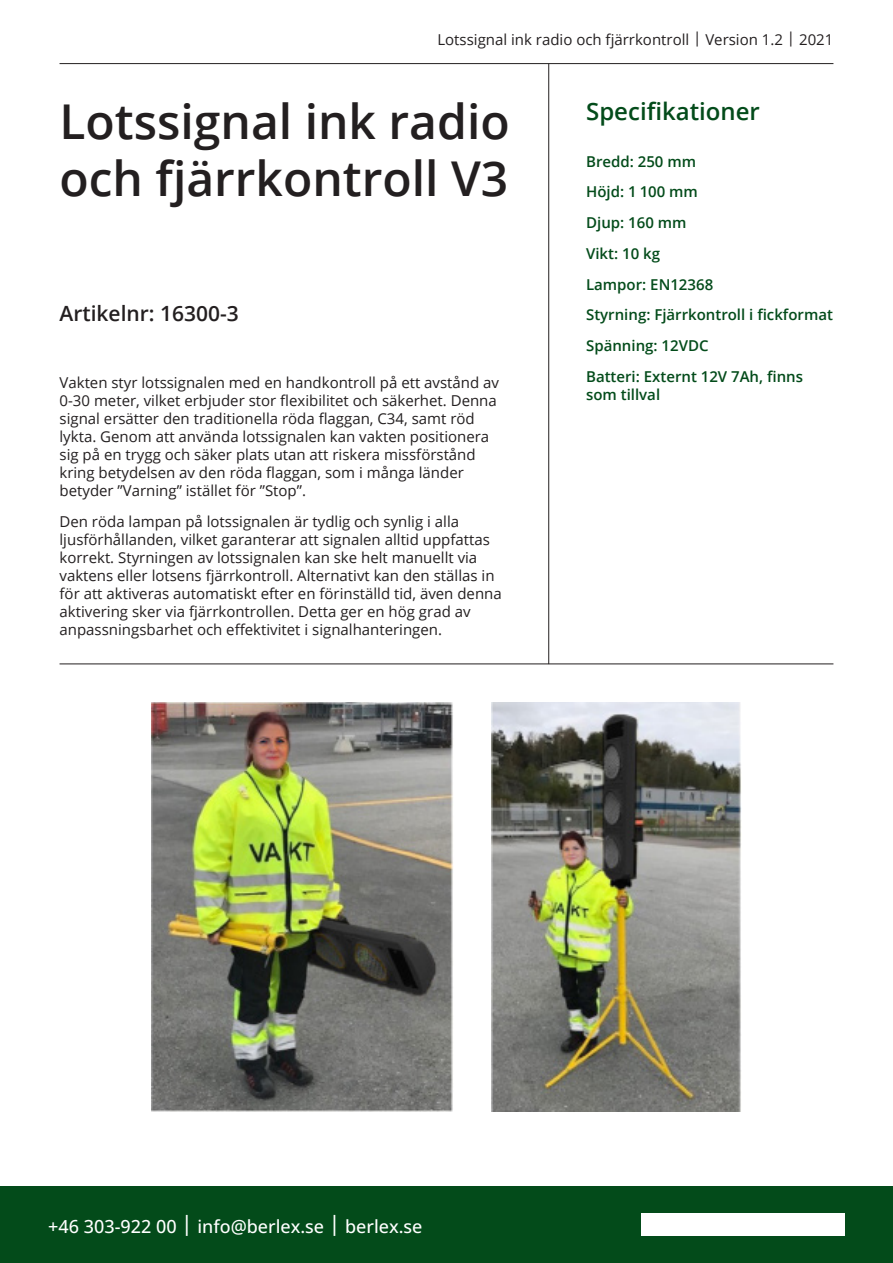
<style>
.page{position:relative;width:893px;height:1263px;background:#fff}
.page>*{position:absolute;margin:0;border:0;box-sizing:border-box;transform-origin:0 0}
.t1{font:600 48px/57.6px "Open Sans";color:#231f20}
.t2{font:600 24px "Open Sans";color:#034b1a}
.t3{font:600 21px "Open Sans";color:#231f20}
.t4{font:500 18px "Open Sans";color:#fff}
.Bröd{font:15px/18px "Open Sans";color:#231f20}
.Bröd-2{font:600 15px/18px "Open Sans";color:#034b1a}
.s1{font-size:21px}
</style>
<div class="page">
<div style="left:0;top:1186px;width:893px;height:77px;background:#034b1a"></div>
<div style="left:642px;top:1213px;width:203px;height:23px;background:#fff"></div>
<hr style="left:60px;top:63px;width:773px;height:1px;background:#231f20">
<hr style="left:60px;top:664px;width:773px;height:1px;background:#231f20">
<hr style="left:548px;top:64px;width:1px;height:600px;background:#231f20">
<img style="left:151px;top:702px;width:302px;height:409px">
<img style="left:491px;top:702px;width:251px;height:409px">
<p class="Bröd" style="left:437px;top:30px;width:398px">Lotssignal ink radio och fjärrkontroll | Version 1.2 | 2021</p>
<p class="t1" style="left:60px;top:92px;width:452px">Lotssignal ink radio och fjärrkontroll V3</p>
<p class="t3" style="left:60px;top:299px;width:181px">Artikelnr: 16300-3</p>
<p class="Bröd" style="left:60px;top:373px;width:441px">Vakten styr lotssignalen med en handkontroll på ett avstånd av 0-30 meter, vilket erbjuder stor flexibilitet och säkerhet. Denna signal ersätter den traditionella röda flaggan, C34, samt röd lykta. Genom att använda lotssignalen kan vakten positionera sig på en trygg och säker plats utan att riskera missförstånd kring betydelsen av den röda flaggan, som i många länder betyder ”Varning” istället för ”Stop”.</p>
<p class="Bröd" style="left:60px;top:512px;width:444px">Den röda lampan på lotssignalen är tydlig och synlig i alla ljusförhållanden, vilket garanterar att signalen alltid uppfattas korrekt. Styrningen av lotssignalen kan ske helt manuellt via vaktens eller lotsens fjärrkontroll. Alternativt kan den ställas in för att aktiveras automatiskt efter en förinställd tid, även denna aktivering sker via fjärrkontrollen. Detta ger en hög grad av anpassningsbarhet och effektivitet i signalhanteringen.</p>
<p class="t2" style="left:586px;top:95px;width:175px">Specifikationer</p>
<p class="Bröd-2" style="left:586px;top:152px;width:111px">Bredd: 250 mm</p>
<p class="Bröd-2" style="left:586px;top:183px;width:113px">Höjd: 1 100 mm</p>
<p class="Bröd-2" style="left:586px;top:213px;width:102px">Djup: 160 mm</p>
<p class="Bröd-2" style="left:586px;top:244px;width:75px">Vikt: 10 kg</p>
<p class="Bröd-2" style="left:586px;top:275px;width:129px">Lampor: EN12368</p>
<p class="Bröd-2" style="left:586px;top:306px;width:248px">Styrning: Fjärrkontroll i fickformat</p>
<p class="Bröd-2" style="left:586px;top:336px;width:124px">Spänning: 12VDC</p>
<p class="Bröd-2" style="left:586px;top:367px;width:218px">Batteri: Externt 12V 7Ah, finns som tillval</p>
<p class="t4" style="left:48px;top:1214px;width:376px">+46 303-922 00 <span class="s1">|</span> info@berlex.se <span class="s1">|</span> berlex.se</p>
</div>
